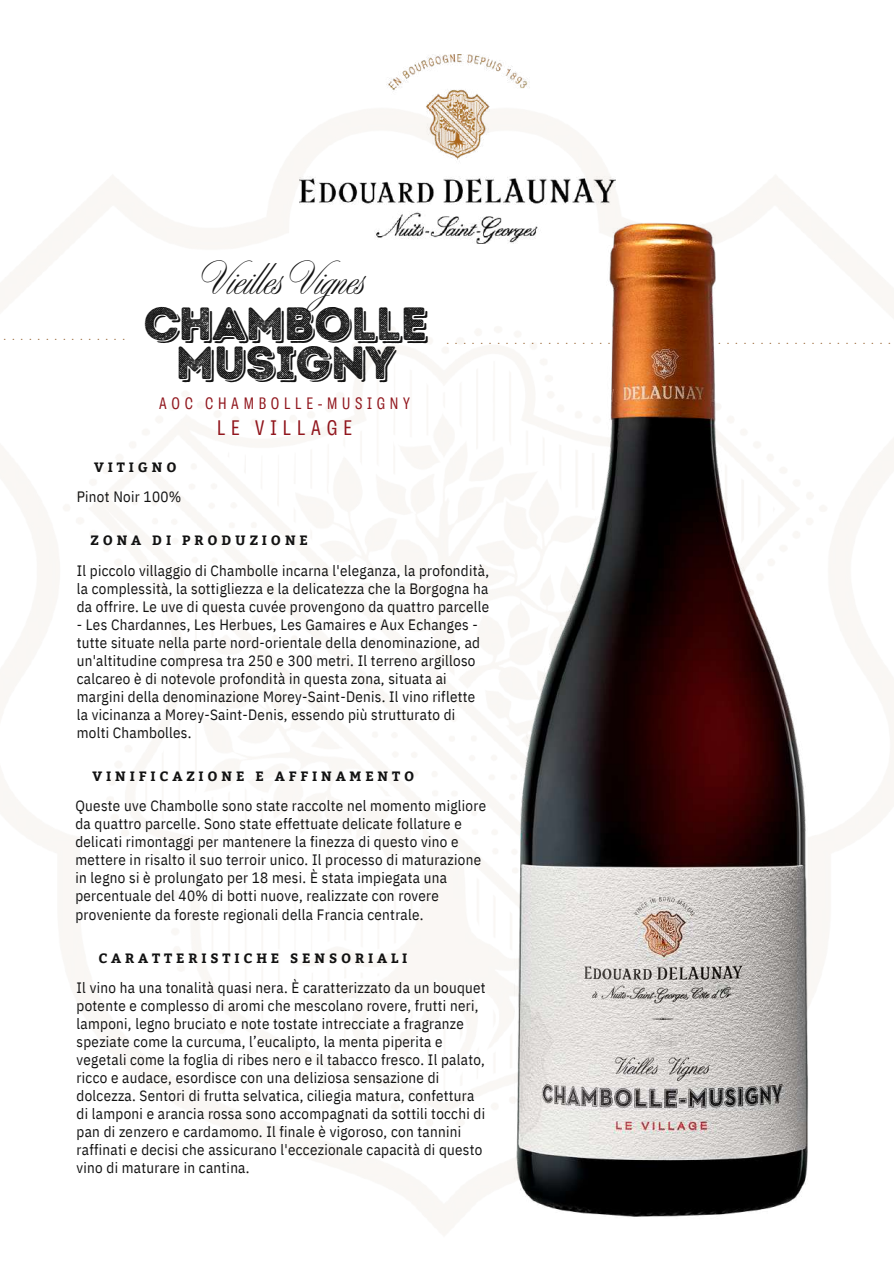
<style>
.page{position:relative;width:894px;height:1264px;background:#fff}
.page>*{position:absolute;margin:0;border:0;box-sizing:border-box;transform-origin:0 0}
.t1{font:47.85px "Symphony Pro";letter-spacing:-.01em;color:#121212}
.t2{font:46.5px/38.2px "Intro Rust H2 Base Shade";letter-spacing:-.01em;color:#121212;text-align:center}
.t3{font:21px "Body Grotesque Slim";letter-spacing:.285em;color:#91161d}
.t4{font:16.5px "Body Grotesque Slim";letter-spacing:.285em;color:#91161d}
.t5{font:15px/18px "IBM Plex Sans Cond";letter-spacing:.02em;color:#121212}
.t6{font:700 13.5px "Kadwa";letter-spacing:.285em;color:#121212}
.t7{font:500 9px "Montserrat";color:#935d28}
</style>
<div class="page">
<img style="left:0;top:144px;width:893px;height:1091px">
<img style="left:299px;top:54px;width:316px;height:189px">
<img style="left:509px;top:212px;width:302px;height:1018px">
<p class="t7" style="left:4px;top:331px;width:122px">...............</p>
<h1 class="t1" style="left:204px;top:263px;width:163px">Vieil es Vignes</h1>
<h2 class="t2" style="left:143px;top:305px;width:285px">CHAMBOLLE<br>MUSIGNY</h2>
<h3 class="t3" style="left:217px;top:415px;width:136px">LE VILLAGE</h3>
<p class="t4" style="left:159px;top:394px;width:252px">AOC CHAMBOLLE-MUSIGNY</p>
<p class="t6" style="left:94px;top:459px;width:84px">VITIGNO</p>
<p class="t5" style="left:77px;top:487px;width:106px">Pinot Noir 100%</p>
<p class="t6" style="left:90px;top:532px;width:219px">ZONA DI PRODUZIONE</p>
<p class="t7" style="left:446px;top:335px;width:445px">.....................................................</p>
<p class="t5" style="left:77px;top:561px;width:414px;text-align:justify">Il piccolo villaggio di Chambolle incarna l'eleganza, la profondità, la complessità, la sottigliezza e la delicatezza che la Borgogna ha da offrire. Le uve di questa cuvée provengono da quattro parcelle</p>
<p class="t5" style="left:77px;top:615px;width:405px">- Les Chardannes, Les Herbues, Les Gamaires e Aux Echanges - tutte situate nella parte nord-orientale della denominazione, ad un'altitudine compresa tra 250 e 300 metri. Il terreno argilloso calcareo è di notevole profondità in questa zona, situata ai margini della denominazione Morey-Saint-Denis. Il vino riflette la vicinanza a Morey-Saint-Denis, essendo più strutturato di molti Chambolles.</p>
<p class="t6" style="left:92px;top:768px;width:323px">VINIFICAZIONE E AFFINAMENTO</p>
<p class="t5" style="left:75px;top:796px;width:412px">Queste uve Chambolle sono state raccolte nel momento migliore da quattro parcelle. Sono state effettuate delicate follature e delicati rimontaggi per mantenere la finezza di questo vino e mettere in risalto il suo terroir unico. Il processo di maturazione in legno si è prolungato per 18 mesi. È stata impiegata una percentuale del 40% di botti nuove, realizzate con rovere proveniente da foreste regionali della Francia centrale.</p>
<p class="t6" style="left:98px;top:950px;width:310px">CARATTERISTICHE SENSORIALI</p>
<p class="t5" style="left:77px;top:978px;width:410px">Il vino ha una tonalità quasi nera. È caratterizzato da un bouquet potente e complesso di aromi che mescolano rovere, frutti neri, lamponi, legno bruciato e note tostate intrecciate a fragranze speziate come la curcuma, l’eucalipto, la menta piperita e vegetali come la foglia di ribes nero e il tabacco fresco. Il palato, ricco e audace, esordisce con una deliziosa sensazione di dolcezza. Sentori di frutta selvatica, ciliegia matura, confettura di lamponi e arancia rossa sono accompagnati da sottili tocchi di pan di zenzero e cardamomo. Il finale è vigoroso, con tannini raffinati e decisi che assicurano l'eccezionale capacità di questo vino di maturare in cantina.</p>
</div>
